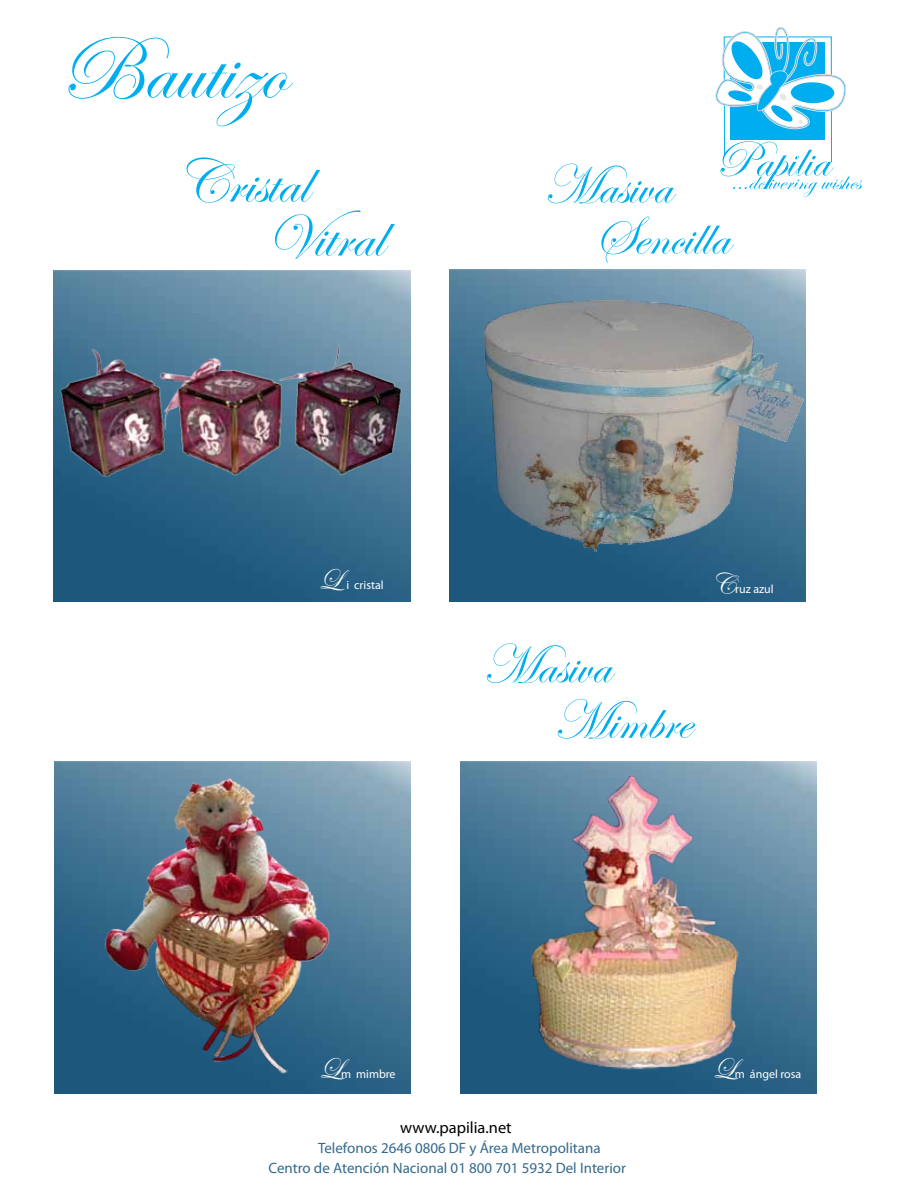
<style>
.page{position:relative;width:918px;height:1188px;background:#fff}
.page>*{position:absolute;margin:0;border:0;box-sizing:border-box;transform-origin:0 0}
.t1{font:91.2px "Edwardian Script ITC";color:#00aeef}
.t2{font:63.15px/54px "Edwardian Script ITC";color:#00aeef}
.t3{font:55.8px/51px "Edwardian Script ITC";color:#00aeef}
.t4{font:30px "Edwardian Script ITC";color:#fff}
.t5{font:16.35px "Myriad Pro";color:#000}
.t6{font:15px/20.1px "Myriad Pro";color:#346a8b}
.t7{font:12px "Myriad Pro";color:#fff}
</style>
<div class="page">
<img style="left:54px;top:270px;width:356px;height:332px">
<img style="left:55px;top:762px;width:356px;height:331px">
<img style="left:461px;top:762px;width:356px;height:331px">
<img style="left:449px;top:270px;width:356px;height:331px">
<svg style="left:715px;top:27px;width:147px;height:170px"></svg>
<img style="left:53px;top:289px;width:358px;height:244px">
<img style="left:101px;top:761px;width:235px;height:333px">
<img style="left:475px;top:272px;width:331px;height:289px">
<img style="left:480px;top:761px;width:318px;height:333px">
<h1 class="t1" style="left:58px;top:19px;width:228px">Bautizo</h1>
<h2 class="t2" style="left:265px;top:158px;width:119px;text-indent:-90px">Cristal<br>Vitral</h2>
<h3 class="t3" style="left:594px;top:162px;width:136px;text-indent:-51px">Masiva<br>Sencilla</h3>
<h3 class="t4" style="left:318px;top:563px;width:24px">L</h3>
<p class="t7" style="left:346px;top:578px;width:39px">i cristal</p>
<h3 class="t4" style="left:711px;top:568px;width:25px">C</h3>
<p class="t7" style="left:735px;top:582px;width:40px">ruz azul</p>
<h3 class="t3" style="left:482px;top:642px;width:130px">Masiva</h3>
<h3 class="t3" style="left:553px;top:697px;width:139px">Mimbre</h3>
<h3 class="t4" style="left:318px;top:1053px;width:24px">L</h3>
<p class="t7" style="left:341px;top:1067px;width:56px">m mimbre</p>
<h3 class="t4" style="left:712px;top:1053px;width:24px">L</h3>
<p class="t7" style="left:735px;top:1067px;width:68px">m ángel rosa</p>
<p class="t5" style="left:400px;top:1117px;width:113px">www.papilia.net</p>
<p class="t6" style="left:268px;top:1137px;width:359px;text-indent:50px">Telefonos 2646 0806 DF y Área Metropolitana<br>Centro de Atención Nacional 01 800 701 5932 Del Interior</p>
</div>
